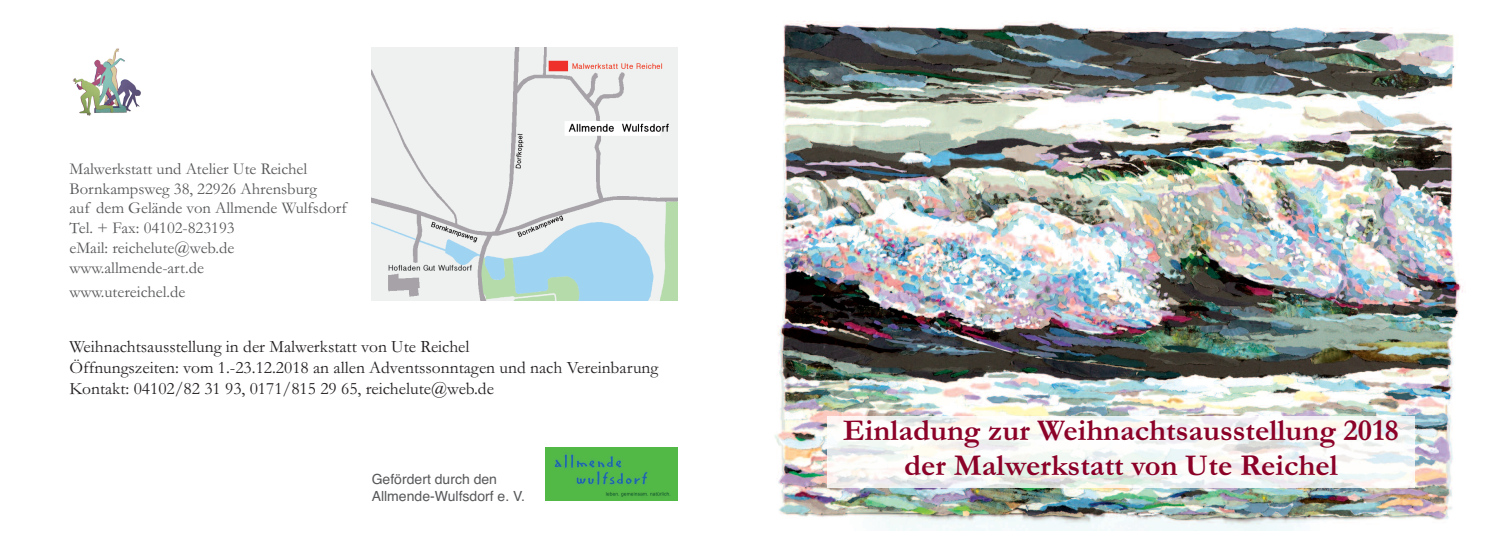
<style>
.page{position:relative;width:1494px;height:541px;background:#fff}
.page>*{position:absolute;margin:0;border:0;box-sizing:border-box;transform-origin:0 0}
.t1{font:700 30.62px/35px "Garamond";color:#8b0127;text-align:center}
.t2{font:17.5px/21px "Garamond";color:#231f20}
.t3{font:16.62px/19.9px "Garamond";color:#57585a}
.t4{font:14px/16.8px "Helvetica";color:#57585a}
</style>
<div class="page">
<img style="left:545px;top:448px;width:132px;height:52px">
<img style="left:371px;top:47px;width:306px;height:253px">
<img style="left:72px;top:48px;width:69px;height:68px">
<img style="left:774px;top:21px;width:689px;height:509px">
<div style="left:827px;top:416px;width:587px;height:71px;background:#fff;opacity:.8"></div>
<p class="t3" style="left:69px;top:158px;width:279px">Malwerkstatt und Atelier Ute Reichel<br>Bornkampsweg 38, 22926 Ahrensburg<br>auf dem Gelände von Allmende Wulfsdorf<br>Tel. + Fax: 04102-823193<br>eMail: reichelute@web.de www.allmende-art.de</p>
<p class="t3" style="left:69px;top:282px;width:117px">www.utereichel.de</p>
<p class="t2" style="left:69px;top:335px;width:590px">Weihnachtsausstellung in der Malwerkstatt von Ute Reichel<br>Öffnungszeiten: vom 1.-23.12.2018 an allen Adventssonntagen und nach Vereinbarung<br>Kontakt: 04102/82 31 93, 0171/815 29 65, reichelute@web.de</p>
<p class="t4" style="left:372px;top:470px;width:155px">Gefördert durch den<br>Allmende-Wulfsdorf e. V.</p>
<h1 class="t1" style="left:843px;top:412px;width:557px">Einladung zur Weihnachtsausstellung 2018 der Malwerkstatt von Ute Reichel</h1>
</div>
